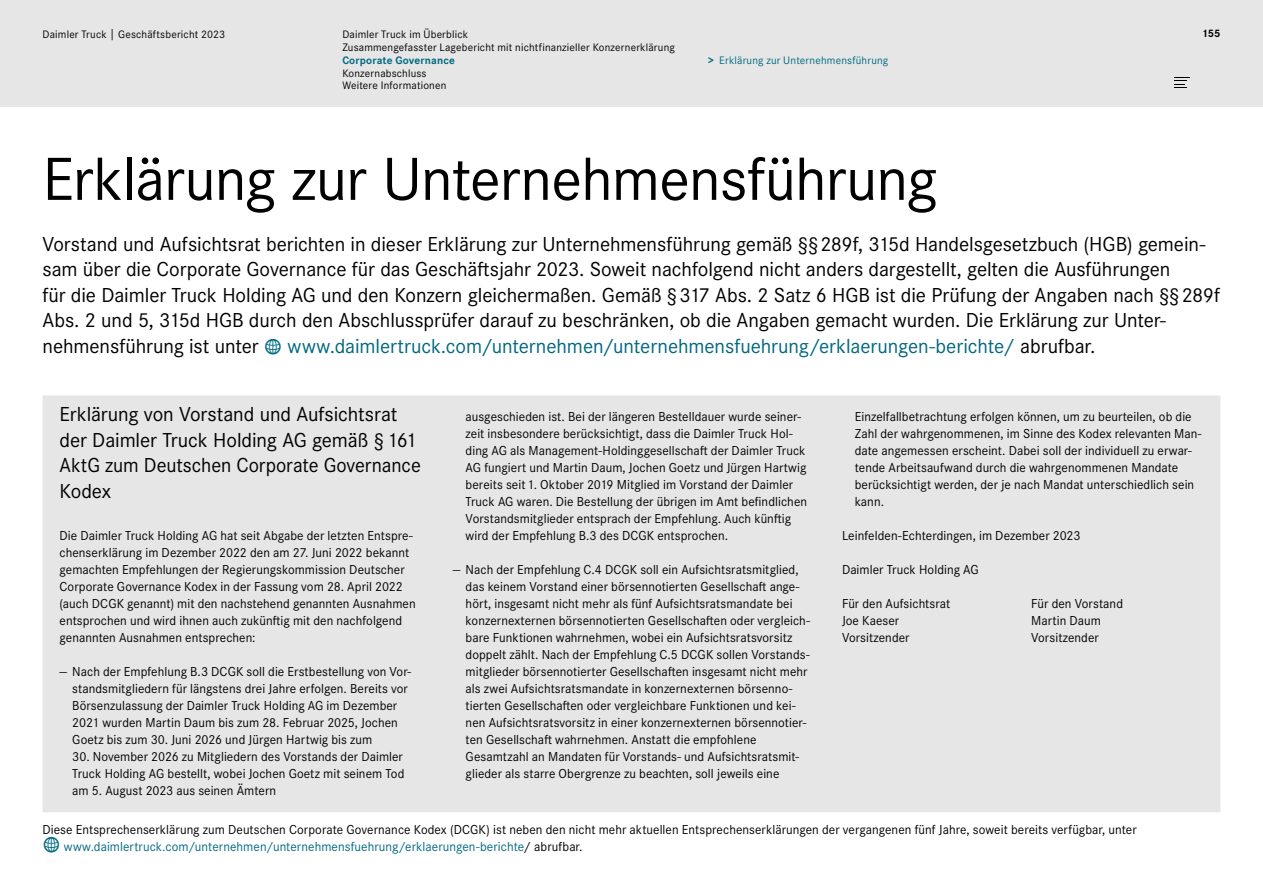
<style>
.page{position:relative;width:1263px;height:893px;background:#fff}
.page>*{position:absolute;margin:0;border:0;box-sizing:border-box;transform-origin:0 0}
.t1{font:63px "Daimler CS Pro";letter-spacing:-.015em;color:#000}
.t2{font:21px/25.5px "Daimler CS Pro";letter-spacing:-.005em;color:#000}
.t3{font:13.5px/17px "Daimler CS Pro";letter-spacing:.005em;color:#000}
.t4{font:11.25px/12.8px "Daimler CS Pro";letter-spacing:.015em;color:#000}
.t5{font:11.25px "Daimler CS Pro";letter-spacing:.015em;color:#006a82}
.t6{font:700 11.25px "Daimler CS Pro";letter-spacing:.015em;color:#006a82}
.t7{font:700 11.25px "Daimler CS Pro";color:#000}
.s1{font-size:13.5px}
.s2{font-weight:700}
.s3{font-family:"Modern Pictograms";font-size:24px;color:#006a82}
.s4{color:#00677f}
.s5{color:#006a82}
</style>
<div class="page">
<div style="left:0;top:0;width:1263px;height:106px;background:#e6e6e6"></div>
<div style="left:43px;top:395px;width:1177px;height:417px;background:#e6e6e6"></div>
<svg style="left:1174px;top:77px;width:15px;height:11px"></svg>
<p class="t4" style="left:43px;top:27px;width:184px">Daimler Truck <span class="s1">|</span> Geschäftsbericht 2023</p>
<p class="t4" style="left:342px;top:27px;width:127px">Daimler Truck im Überblick</p>
<p class="t7" style="left:1202px;top:25px;width:20px">155</p>
<p class="t4" style="left:342px;top:40px;width:334px">Zusammengefasster Lagebericht mit nichtfinanzieller Konzernerklärung</p>
<p class="t6" style="left:342px;top:51px;width:114px">Corporate Governance</p>
<p class="t5" style="left:708px;top:52px;width:182px"><span class="s2">&gt;</span> Erklärung zur Unternehmensführung</p>
<p class="t4" style="left:342px;top:66px;width:106px">Konzernabschluss<br>Weitere Informationen</p>
<h1 class="t1" style="left:43px;top:133px;width:896px">Erklärung zur Unternehmensführung</h1>
<p class="t2" style="left:43px;top:230px;width:1179px">Vorstand und Aufsichtsrat berichten in dieser Erklärung zur Unternehmensführung gemäß §§289f, 315d Handelsgesetzbuch (HGB) gemein&shy;sam über die Corporate Governance für das Geschäftsjahr 2023. Soweit nachfolgend nicht anders dargestellt, gelten die Ausführungen<br>für die Daimler Truck Holding AG und den Konzern gleichermaßen. Gemäß §317 Abs. 2 Satz 6 HGB ist die Prüfung der Angaben nach §§289f Abs. 2 und 5, 315d HGB durch den Abschlussprüfer darauf zu beschränken, ob die Angaben gemacht wurden. Die Erklärung zur Unter&shy;nehmensführung ist unter <span class="s3">w</span> <span class="s4">www.daimlertruck.com/unternehmen/unternehmensfuehrung/erklaerungen-berichte/</span> abrufbar.</p>
<h2 class="t2" style="left:60px;top:400px;width:363px">Erklärung von Vorstand und Aufsichtsrat der Daimler Truck Holding AG gemäß § 161<br>AktG zum Deutschen Corporate Governance<br>Kodex</h2>
<p class="t3" style="left:60px;top:526px;width:358px">Die Daimler Truck Holding AG hat seit Abgabe der letzten Entspre&shy;chenserklärung im Dezember 2022 den am 27. Juni 2022 bekannt gemachten Empfehlungen der Regierungskommission Deutscher Corporate Governance Kodex in der Fassung vom 28. April 2022 (auch DCGK genannt) mit den nachstehend genannten Ausnahmen entsprochen und wird ihnen auch zukünftig mit den nachfolgend genannten Ausnahmen entsprechen:</p>
<p class="t3" style="left:72px;top:662px;width:340px;text-indent:-13px">— Nach der Empfehlung B.3 DCGK soll die Erstbestellung von Vor&shy;standsmitgliedern für längstens drei Jahre erfolgen. Bereits vor Börsenzulassung der Daimler Truck Holding AG im Dezember 2021 wurden Martin Daum bis zum 28. Februar 2025, Jochen Goetz bis zum 30. Juni 2026 und Jürgen Hartwig bis zum</p>
<p class="t3" style="left:72px;top:747px;width:334px;text-align:justify">30. November 2026 zu Mitgliedern des Vorstands der Daimler Truck Holding AG bestellt, wobei Jochen Goetz mit seinem Tod am 5. August 2023 aus seinen Ämtern</p>
<p class="t3" style="left:466px;top:407px;width:343px">ausgeschieden ist. Bei der längeren Bestelldauer wurde seiner&shy;zeit insbesondere berücksichtigt, dass die Daimler Truck Hol&shy;ding AG als Management-Holdinggesellschaft der Daimler Truck AG fungiert und Martin Daum, Jochen Goetz und Jürgen Hartwig bereits seit1. Oktober 2019 Mitglied im Vorstand der Daimler Truck AG waren. Die Bestellung der übrigen im Amt befindlichen Vorstandsmitglieder entsprach der Empfehlung. Auch künftig wird der Empfehlung B.3 des DCGK entsprochen.</p>
<p class="t3" style="left:466px;top:560px;width:346px;text-indent:-13px">— Nach der Empfehlung C.4 DCGK soll ein Aufsichtsratsmitglied, das keinem Vorstand einer börsennotierten Gesellschaft ange&shy;hört, insgesamt nicht mehr als fünf Aufsichtsratsmandate bei konzernexternen börsennotierten Gesellschaften oder vergleich&shy;bare Funktionen wahrnehmen, wobei ein Aufsichtsratsvorsitz doppelt zählt. Nach der Empfehlung C.5 DCGK sollen Vorstands&shy;mitglieder börsennotierter Gesellschaften insgesamt nicht mehr als zwei Aufsichtsratsmandate in konzernexternen börsenno&shy;tierten Gesellschaften oder vergleichbare Funktionen und kei&shy;nen Aufsichtsratsvorsitz in einer konzernexternen börsennotier&shy;ten Gesellschaft wahrnehmen. Anstatt die empfohlene Gesamtzahl an Mandaten für Vorstands- und Aufsichtsratsmit&shy;glieder als starre Obergrenze zu beachten, soll jeweils eine</p>
<p class="t3" style="left:855px;top:407px;width:348px">Einzelfallbetrachtung erfolgen können, um zu beurteilen, ob die Zahl der wahrgenommenen, im Sinne des Kodex relevanten Man&shy;date angemessen erscheint. Dabei soll der individuell zu erwar&shy;tende Arbeitsaufwand durch die wahrgenommenen Mandate berücksichtigt werden, der je nach Mandat unterschiedlich sein kann.</p>
<p class="t3" style="left:842px;top:526px;width:240px">Leinfelden-Echterdingen, im Dezember 2023</p>
<p class="t3" style="left:842px;top:560px;width:138px">Daimler Truck Holding AG</p>
<p class="t3" style="left:842px;top:594px;width:110px">Für den Aufsichtsrat</p>
<p class="t3" style="left:1031px;top:594px;width:93px">Für den Vorstand</p>
<p class="t3" style="left:842px;top:611px;width:59px">Joe Kaeser</p>
<p class="t3" style="left:1031px;top:611px;width:71px">Martin Daum</p>
<p class="t3" style="left:842px;top:628px;width:69px">Vorsitzender</p>
<p class="t3" style="left:1031px;top:628px;width:69px">Vorsitzender</p>
<p class="t3" style="left:43px;top:820px;width:1096px">Diese Entsprechenserklärung zum Deutschen Corporate Governance Kodex (DCGK) ist neben den nicht mehr aktuellen Entsprechenserklärungen der vergangenen fünf Jahre, soweit bereits verfügbar, unter <span class="s3">w</span> <span class="s5">www.daimlertruck.com/unternehmen/unternehmensfuehrung/erklaerungen-berichte</span>/ abrufbar.</p>
</div>
